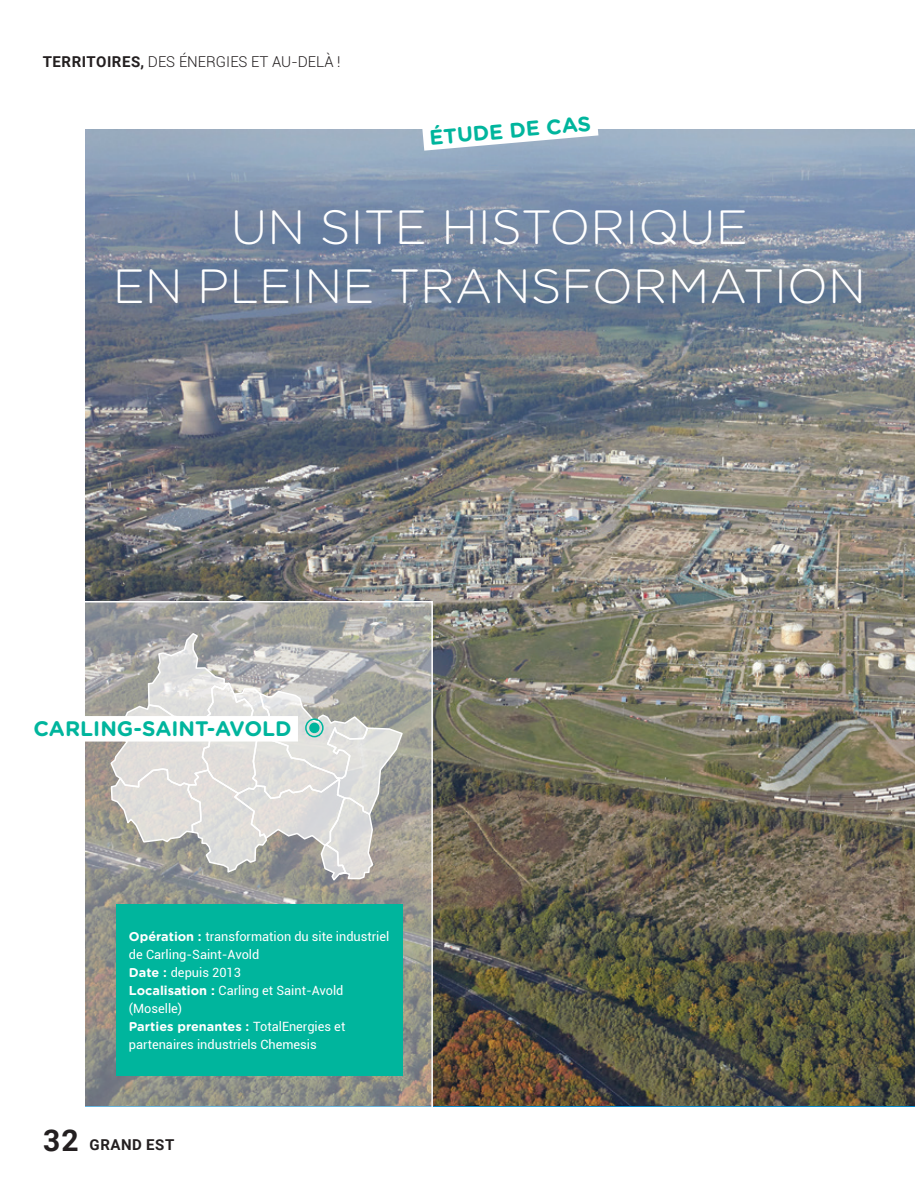
<style>
.page{position:relative;width:915px;height:1191px;background:#fff}
.page>*{position:absolute;margin:0;border:0;box-sizing:border-box;transform-origin:0 0}
.t1{font:300 48px/58.5px "Gotham Rounded";color:#fff;text-align:center}
.t2{font:700 30px "Roboto";color:#231f20}
.t3{font:700 21px "Gotham Rounded";color:#00b59d}
.t4{font:300 15px "Roboto";color:#231f20}
.t5{font:700 15px "Roboto";letter-spacing:.035em;color:#231f20}
.Texte_courant_justifié{font:12.75px/18px "Roboto";color:#fff}
.s1{font-weight:700}
.s2{font-family:"Gotham Rounded";font-weight:700}
.s3{font-family:"Gotham";font-weight:700}
</style>
<div class="page">
<img style="left:85px;top:130px;width:829px;height:975px">
<svg style="left:85px;top:601px;width:348px;height:506px"></svg>
<svg style="left:109px;top:632px;width:295px;height:250px"></svg>
<div style="left:116px;top:904px;width:286px;height:171px;background:#00b59d"></div>
<div style="left:310px;top:723px;width:8px;height:9px;background:#00b59d;border-radius:50%"></div>
<div style="left:309px;top:722px;width:10px;height:11px;border:2px solid #00b59d;border-radius:50%"></div>
<div style="left:305px;top:718px;width:18px;height:19px;border:2px solid #00b59d;border-radius:50%"></div>
<div style="left:33px;top:716px;width:265px;height:25px;background:#fff"></div>
<svg style="left:395px;top:129px;width:229px;height:37px"></svg>
<p class="t4" style="left:43px;top:51px;width:299px"><span class="s1">TERRITOIRES,</span> DES ÉNERGIES ET AU-DELÀ !</p>
<p class="t3" style="left:428px;top:122px;width:164px;rotate:-5deg">ÉTUDE DE CAS</p>
<p class="t1" style="left:113px;top:196px;width:754px">UN SITE HISTORIQUE<br>EN PLEINE TRANSFORMATION</p>
<p class="t3" style="left:33px;top:713px;width:259px">CARLING-SAINT-AVOLD</p>
<p class="Texte_courant_justifié" style="left:129px;top:926px;width:262px"><span class="s2">Opération :</span> transformation du site industriel de Carling-Saint-Avold</p>
<p class="Texte_courant_justifié" style="left:129px;top:962px;width:113px"><span class="s2">Date :</span> depuis 2013</p>
<p class="Texte_courant_justifié" style="left:129px;top:980px;width:216px"><span class="s3">Localisation :</span> Carling et Saint-Avold (Moselle)</p>
<p class="Texte_courant_justifié" style="left:129px;top:1016px;width:218px"><span class="s2">Parties prenantes :</span> TotalEnergies et partenaires industriels Chemesis</p>
<h2 class="t2" style="left:43px;top:1119px;width:37px">32</h2>
<p class="t5" style="left:90px;top:1133px;width:86px">GRAND EST</p>
</div>
